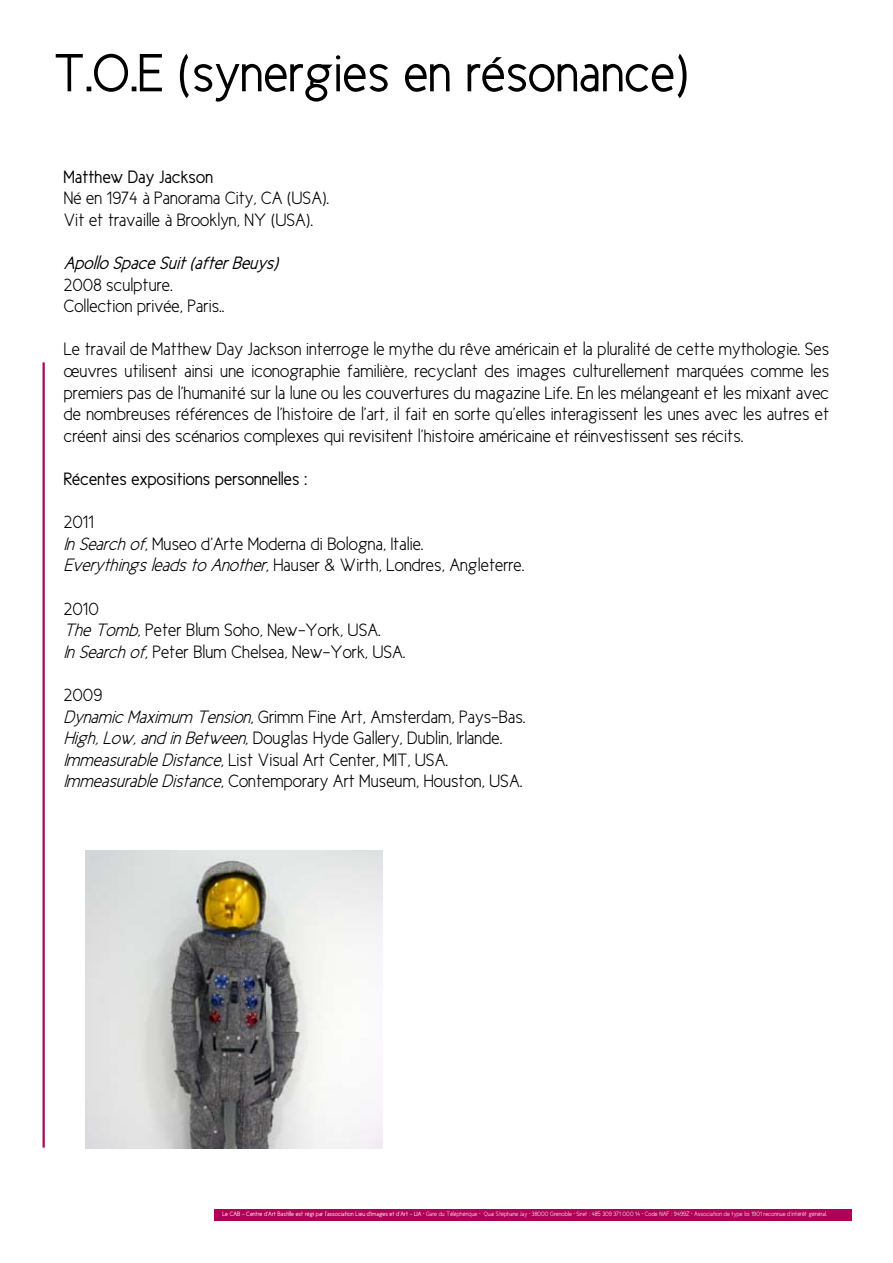
<style>
.page{position:relative;width:893px;height:1263px;background:#fff}
.page>*{position:absolute;margin:0;border:0;box-sizing:border-box;transform-origin:0 0}
.t1{font:54px "New Cicle Gordita";color:#000}
.t2{font:18px/21.6px "New Cicle Semi";color:#000}
.t3{font:18px "New Cicle Gordita";color:#000}
.t4{font:italic 18px "New Cicle Gordita";color:#000}
.t5{font:6.3px "New Cicle Semi";color:#fff}
.s1{font-style:italic}
.s2{font-family:"New Cicle Gordita"}
</style>
<div class="page">
<hr style="left:43px;top:362px;width:2px;height:785px;background:#b00057">
<div style="left:214px;top:1209px;width:638px;height:11px;background:#b00057"></div>
<img style="left:85px;top:850px;width:298px;height:298px">
<h1 class="t1" style="left:54px;top:45px;width:636px">T.O.E (synergies en résonance)</h1>
<p class="t3" style="left:64px;top:167px;width:151px">Matthew Day Jackson</p>
<p class="t2" style="left:64px;top:187px;width:267px">Né en 1974 à Panorama City, CA (USA).<br>Vit et travaille à Brooklyn, NY (USA).</p>
<p class="t4" style="left:64px;top:253px;width:216px">Apollo Space Suit (after Beuys)</p>
<p class="t2" style="left:64px;top:274px;width:162px">2008 sculpture.<br>Collection privée, Paris..</p>
<p class="t2" style="left:64px;top:339px;width:767px;text-align:justify">Le travail de Matthew Day Jackson interroge le mythe du rêve américain et la pluralité de cette mythologie. Ses œuvres utilisent ainsi une iconographie familière, recyclant des images culturellement marquées comme les premiers pas de l’humanité sur la lune ou les couvertures du magazine Life. En les mélangeant et les mixant avec de nombreuses références de l’histoire de l’art, il fait en sorte qu’elles interagissent les unes avec les autres et créent ainsi des scénarios complexes qui revisitent l’histoire américaine et réinvestissent ses récits.</p>
<p class="t3" style="left:64px;top:469px;width:245px">Récentes expositions personnelles :</p>
<p class="t2" style="left:64px;top:511px;width:462px">2011<br><span class="s1">In Search of</span>, Museo d’Arte Moderna di Bologna, Italie.<br><span class="s1">Everythings leads to Another</span>, Hauser &amp; Wirth, Londres, Angleterre.</p>
<p class="t2" style="left:64px;top:598px;width:343px">2010<br><span class="s1">The Tomb</span>, Peter Blum Soho, New-York, USA.<br><span class="s1">In Search of</span>, Peter Blum Chelsea, New-York, USA.</p>
<p class="t2" style="left:64px;top:684px;width:463px">2009<br><span class="s1">Dynamic Maximum Tension</span>, Grimm Fine Art, Amsterdam, Pays-Bas.<br><span class="s1">High, Low, and in Between</span>, Douglas Hyde Gallery, Dublin, Irlande.<br><span class="s1">Immeasurable Distance</span>, List Visual Art Center, MIT, USA.<br><span class="s1">Immeasurable Distance</span>, Contemporary Art Museum, Houston, USA.</p>
<p class="t5" style="left:222px;top:1211px;width:606px"><span class="s2">Le CAB - Centre d’Art Bastille est régi par l’association Lieu d’Images et d’Art - LIA</span> • Gare du Téléphérique • Quai Stéphane Jay • 38000 Grenoble • Siret : 485 309 371 000 14 • Code NAF : 9499Z • Association de type loi 1901 reconnue d’intérêt général.</p>
</div>
